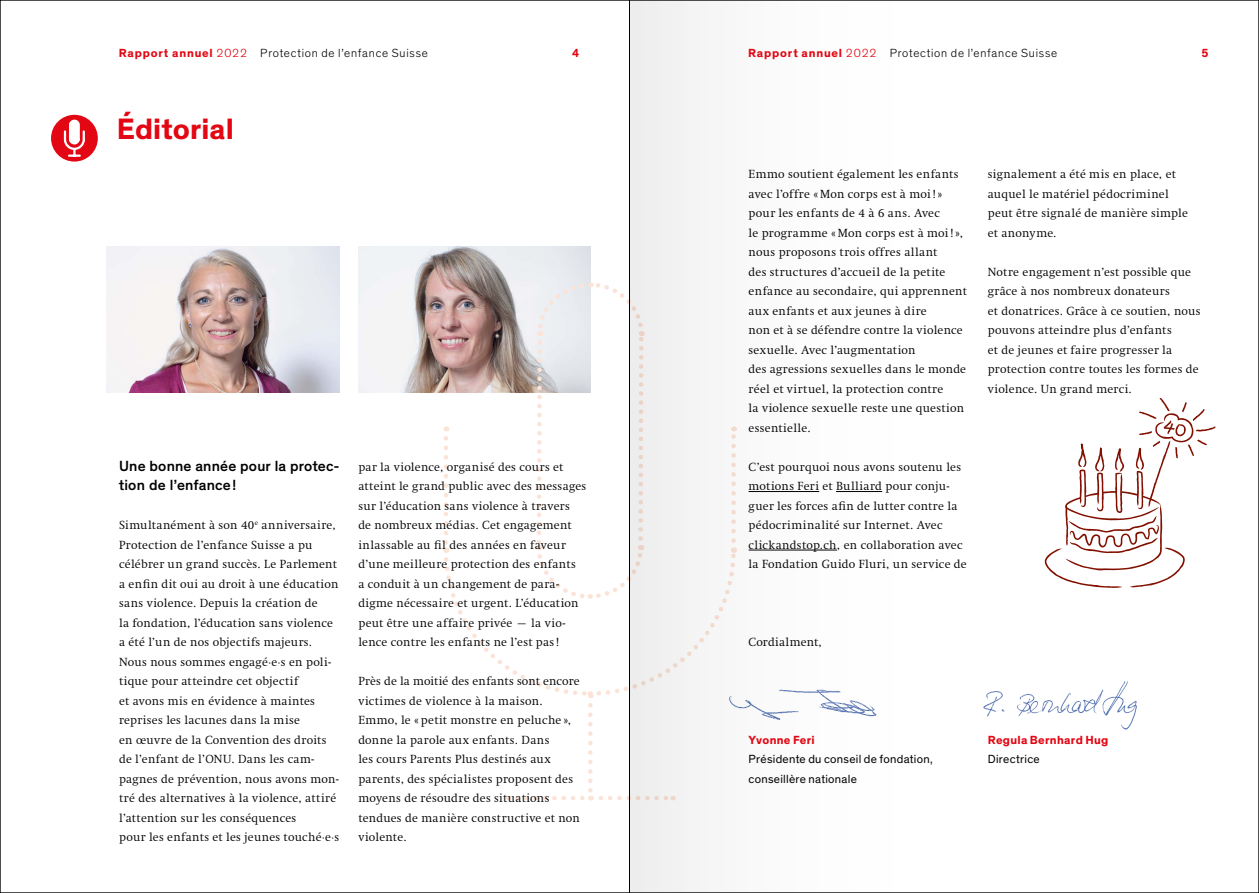
<style>
.page{position:relative;width:1259px;height:893px;background:#fff}
.page>*{position:absolute;margin:0;border:0;box-sizing:border-box;transform-origin:0 0}
.Kapiteltitel{font:700 30px "Theinhardt";letter-spacing:.005em;color:#e30613}
.Überschrift{font:500 15px/19.5px "Theinhardt";letter-spacing:.015em;color:#000}
.Fliesstext{font:300 12px/19.5px "Swift LT Pro";letter-spacing:.025em;color:#000}
.t1{font:300 12px "Theinhardt";letter-spacing:.065em;color:#000}
.Editorial_Namen{font:12px/19.5px "Theinhardt";letter-spacing:.025em;color:#000}
.Editorial_rot_fett{font:700 12px "Theinhardt";letter-spacing:.025em;color:#e30613}
.s1{font-weight:700;color:#e30613}
.s2{color:#e30613}
</style>
<div class="page">
<div style="left:51px;top:115px;width:47px;height:47px;background:#e30613;border-radius:50%"></div>
<svg style="left:63px;top:117px;width:23px;height:40px"></svg>
<img style="left:107px;top:246px;width:232px;height:147px">
<img style="left:358px;top:246px;width:232px;height:147px">
<svg style="left:441px;top:280px;width:188px;height:418px"></svg>
<svg style="left:517px;top:705px;width:112px;height:95px"></svg>
<div style="left:629px;top:0;width:339px;height:893px;background:linear-gradient(to right,#f1f0f0,#fff)"></div>
<hr style="left:629px;top:0;width:1px;height:893px;background:#000">
<hr style="left:748px;top:491px;width:71px;height:1px;background:#000">
<hr style="left:836px;top:491px;width:46px;height:1px;background:#000">
<hr style="left:748px;top:550px;width:89px;height:1px;background:#000">
<img style="left:983px;top:681px;width:154px;height:49px">
<img style="left:726px;top:685px;width:152px;height:36px">
<svg style="left:1044px;top:398px;width:171px;height:190px"></svg>
<p class="t1" style="left:119px;top:46px;width:310px"><span class="s1">Rapport annuel</span> <span class="s2">2022</span> Protection de l’enfance Suisse</p>
<p class="Editorial_rot_fett" style="left:572px;top:45px;width:9px">4</p>
<p class="t1" style="left:748px;top:46px;width:310px"><span class="s1">Rapport annuel</span> <span class="s2">2022</span> Protection de l’enfance Suisse</p>
<p class="Editorial_rot_fett" style="left:1201px;top:45px;width:9px">5</p>
<h1 class="Kapiteltitel" style="left:117px;top:111px;width:119px">Éditorial</h1>
<h2 class="Überschrift" style="left:119px;top:456px;width:222px">Une bonne année pour la protec&shy;tion de l’enfance !</h2>
<p class="Fliesstext" style="left:119px;top:516px;width:222px">Simultanément à son 40<sup>e</sup> anniversaire, Protection de l’enfance Suisse a pu célébrer un grand succès. Le Parlement a enfin dit oui au droit à une éducation sans violence. Depuis la création de<br>la fondation, l’éducation sans violence a été l’un de nos objectifs majeurs.<br>Nous nous sommes engagé·e·s en poli&shy;tique pour atteindre cet objectif<br>et avons mis en évidence à maintes reprises les lacunes dans la mise<br>en œuvre de la Convention des droits de l’enfant de l’ONU. Dans les cam&shy;pagnes de prévention, nous avons mon&shy;tré des alternatives à la violence, attiré l’attention sur les conséquences<br>pour les enfants et les jeunes touché·e·s</p>
<p class="Fliesstext" style="left:358px;top:457px;width:229px">par la violence, organisé des cours et atteint le grand public avec des messages sur l’éducation sans violence à travers<br>de nombreux médias. Cet engagement inlassable au fil des années en faveur d’une meilleure protection des enfants<br>a conduit à un changement de para&shy;digme nécessaire et urgent. L’éducation peut être une affaire privée – la vio&shy;lence contre les enfants ne l’est pas!</p>
<p class="Fliesstext" style="left:358px;top:672px;width:223px">Près de la moitié des enfants sont encore victimes de violence à la maison.<br>Emmo, le « petit monstre en peluche », donne la parole aux enfants. Dans<br>les cours Parents Plus destinés aux parents, des spécialistes proposent des moyens de résoudre des situations tendues de manière constructive et non violente.</p>
<p class="Fliesstext" style="left:748px;top:165px;width:220px">Emmo soutient également les enfants avec l’offre « Mon corps est à moi ! » pour les enfants de 4 à 6 ans. Avec<br>le programme « Mon corps est à moi ! », nous proposons trois offres allant<br>des structures d’accueil de la petite enfance au secondaire, qui apprennent aux enfants et aux jeunes à dire<br>non et à se défendre contre la violence sexuelle. Avec l’augmentation<br>des agressions sexuelles dans le monde réel et virtuel, la protection contre<br>la violence sexuelle reste une question essentielle.</p>
<p class="Fliesstext" style="left:748px;top:457px;width:220px">C’est pourquoi nous avons soutenu les motions Feri et Bulliard pour conju&shy;guer les forces afin de lutter contre la pédocriminalité sur Internet. Avec clickandstop.ch, en collaboration avec la Fondation Guido Fluri, un service de</p>
<p class="Fliesstext" style="left:988px;top:165px;width:202px">signalement a été mis en place, et auquel le matériel pédocriminel peut être signalé de manière simple et anonyme.</p>
<p class="Fliesstext" style="left:988px;top:262px;width:214px">Notre engagement n’est possible que grâce à nos nombreux donateurs<br>et donatrices. Grâce à ce soutien, nous pouvons atteindre plus d’enfants<br>et de jeunes et faire progresser la protection contre toutes les formes de violence. Un grand merci.</p>
<p class="Fliesstext" style="left:748px;top:633px;width:75px">Cordialment,</p>
<p class="Editorial_rot_fett" style="left:748px;top:732px;width:68px">Yvonne Feri</p>
<p class="Editorial_Namen" style="left:748px;top:750px;width:186px">Présidente du conseil de fondation, conseillère nationale</p>
<p class="Editorial_rot_fett" style="left:988px;top:732px;width:122px">Regula Bernhard Hug</p>
<p class="Editorial_Namen" style="left:988px;top:750px;width:53px">Directrice</p>
</div>
